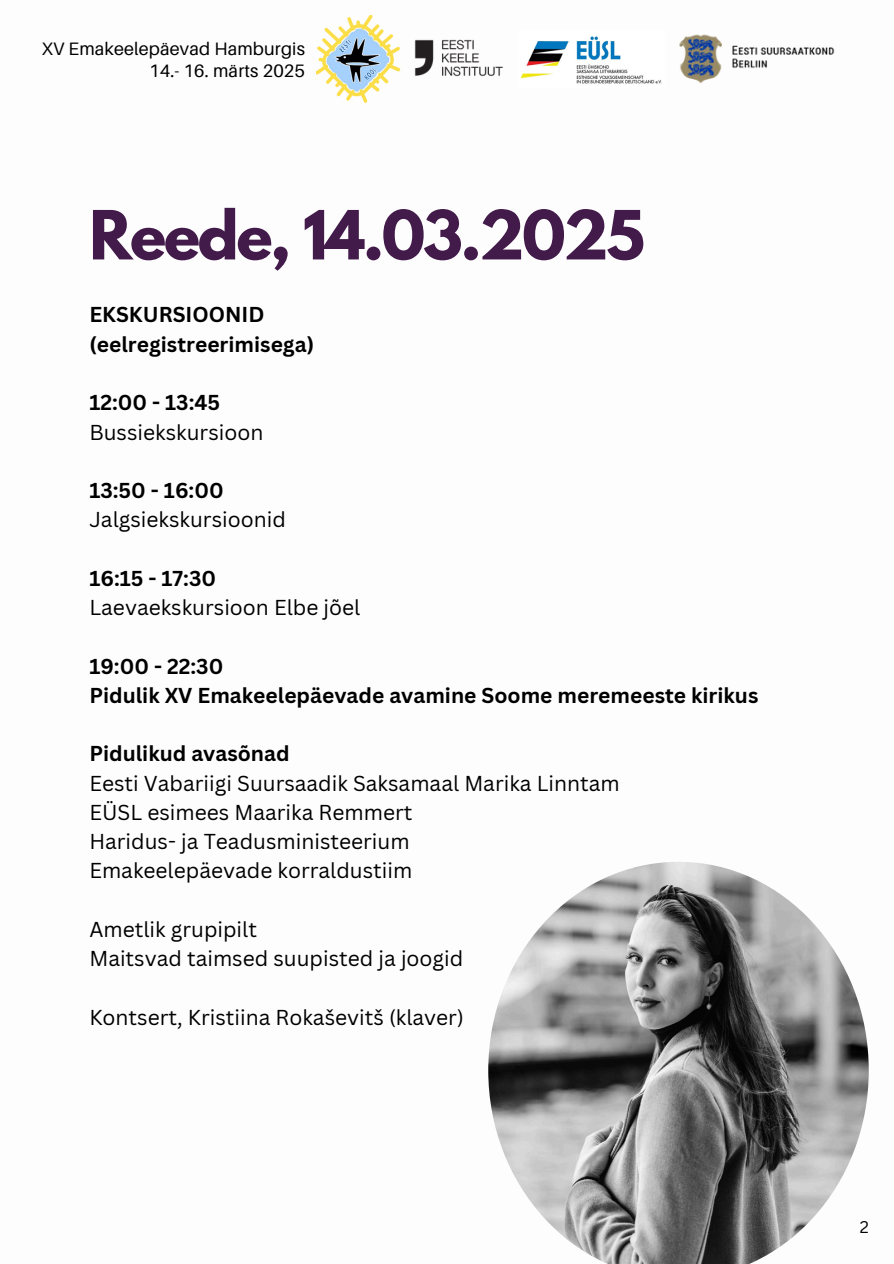
<style>
.page{position:relative;width:894px;height:1264px;background:#fff}
.page>*{position:absolute;margin:0;border:0;box-sizing:border-box;transform-origin:0 0}
.t1{font:700 60px "League Spartan";letter-spacing:-.04em;color:#431b4b}
.t2{font:21px/29.2px "Canva Sans";color:#000}
.t3{font:700 21px/29.2px "Canva Sans";color:#000}
.t4{font:18px "Aileron";letter-spacing:.01em;color:#000}
.t5{font:16.5px "Canva Sans";color:#000}
.s1{font-weight:700}
</style>
<div class="page">
<img style="left:316px;top:16px;width:84px;height:87px">
<img style="left:414px;top:39px;width:89px;height:38px">
<img style="left:520px;top:36px;width:142px;height:48px">
<img style="left:488px;top:862px;width:380px;height:401px">
<img style="left:679px;top:34px;width:156px;height:50px">
<p class="t4" style="left:42px;top:37px;width:265px">XV Emakeelepäevad Hamburgis</p>
<p class="t4" style="left:149px;top:60px;width:157px">14.- 16. märts 2025</p>
<h2 class="t1" style="left:89px;top:205px;width:556px">Reede, 14.03.2025</h2>
<p class="t3" style="left:89px;top:300px;width:226px">EKSKURSIOONID (eelregistreerimisega)</p>
<p class="t2" style="left:89px;top:387px;width:175px"><span class="s1">12:00 - 13:45<br></span>Bussiekskursioon</p>
<p class="t2" style="left:89px;top:475px;width:198px"><span class="s1">13:50 - 16:00<br></span>Jalgsiekskursioonid</p>
<h1 class="t2" style="left:89px;top:563px;width:272px"><span class="s1">16:15 - 17:30<br></span>Laevaekskursioon Elbe jõel</h1>
<h2 class="t3" style="left:89px;top:651px;width:670px">19:00 - 22:30<br>Pidulik XV Emakeelepäevade avamine Soome meremeeste kirikus</h2>
<h3 class="t2" style="left:89px;top:738px;width:532px"><span class="s1">Pidulikud avasõnad<br></span>Eesti Vabariigi Suursaadik Saksamaal Marika Linntam EÜSL esimees Maarika Remmert<br>Haridus- ja Teadusministeerium<br>Emakeelepäevade korraldustiim</h3>
<h3 class="t2" style="left:89px;top:914px;width:375px">Ametlik grupipilt<br>Maitsvad taimsed suupisted ja joogid</h3>
<h3 class="t2" style="left:89px;top:1002px;width:376px">Kontsert, Kristiina Rokaševitš (klaver)</h3>
<p class="t5" style="left:859px;top:1214px;width:11px">2</p>
</div>
